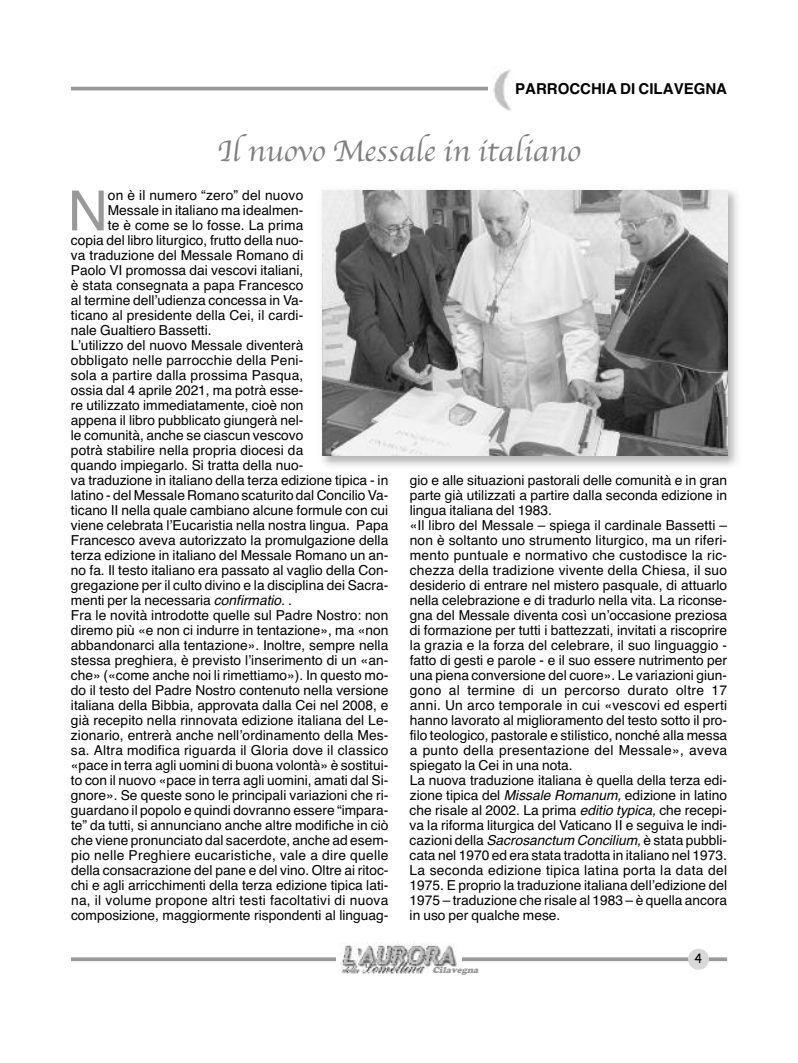
<style>
.page{position:relative;width:798px;height:1063px;background:#fff}
.page>*{position:absolute;margin:0;border:0;box-sizing:border-box;transform-origin:0 0}
.t1{font:55.5px "Helvetica";color:#999}
.t2{font:31.25px "Apple Chancery";color:#808080}
.t3{font:700 15px "Helvetica";color:#000}
.t4{font:13.75px/15px "Helvetica";color:#000}
.t5{font:13.75px "Helvetica";letter-spacing:.02em;color:#000}
.t6{font:12.5px "Comic Sans MS";color:#000}
.t7{font:italic 900 8.75px "Cooper";color:#999}
.s1{font-style:italic}
</style>
<div class="page">
<svg style="left:71px;top:957px;width:655px;height:4px;background:#a3a3a3"></svg>
<div style="left:335px;top:941px;width:126px;height:36px;background:#fff"></div>
<img style="left:340px;top:943px;width:117px;height:31px">
<div style="left:432px;top:967px;width:66px;height:12px;background:#fff"></div>
<div style="left:687px;top:949px;width:21px;height:21px;background:#d9d9d9;border-radius:50%"></div>
<hr style="left:71px;top:87px;width:642px;height:3px;background:#999">
<div style="left:488px;top:53px;width:26px;height:71px;background:#fff"></div>
<img style="left:493px;top:69px;width:18px;height:42px">
<div style="left:511px;top:83px;width:215px;height:18px;background:#fff"></div>
<img style="left:322px;top:190px;width:416px;height:277px">
<img style="left:322px;top:190px;width:404px;height:266px">
<p class="t3" style="left:515px;top:80px;width:213px">PARROCCHIA DI CILAVEGNA</p>
<h2 class="t2" style="left:217px;top:132px;width:364px">Il nuovo Messale in italiano</h2>
<h1 class="t1" style="left:68px;top:179px;width:42px">N</h1>
<p class="t4" style="left:108px;top:188px;width:197px">on è il numero “zero” del nuovo</p>
<p class="t4" style="left:108px;top:203px;width:197px">Messale in italiano ma idealmen-</p>
<p class="t4" style="left:108px;top:218px;width:197px">te è come se lo fosse. La prima</p>
<p class="t4" style="left:71px;top:233px;width:234px">copia del libro liturgico, frutto della nuo-</p>
<p class="t4" style="left:71px;top:248px;width:234px">va traduzione del Messale Romano di</p>
<p class="t4" style="left:71px;top:263px;width:234px">Paolo VI promossa dai vescovi italiani,</p>
<p class="t4" style="left:71px;top:278px;width:234px">è stata consegnata a papa Francesco</p>
<p class="t4" style="left:71px;top:293px;width:234px">al termine dell’udienza concessa in Va-</p>
<p class="t4" style="left:71px;top:308px;width:234px">ticano al presidente della Cei, il cardi-</p>
<p class="t4" style="left:71px;top:323px;width:142px">nale Gualtiero Bassetti.</p>
<p class="t4" style="left:71px;top:338px;width:234px">L’utilizzo del nuovo Messale diventerà</p>
<p class="t4" style="left:71px;top:353px;width:234px">obbligato nelle parrocchie della Peni-</p>
<p class="t4" style="left:71px;top:368px;width:234px">sola a partire dalla prossima Pasqua,</p>
<p class="t4" style="left:71px;top:383px;width:234px">ossia dal 4 aprile 2021, ma potrà esse-</p>
<p class="t4" style="left:71px;top:398px;width:234px">re utilizzato immediatamente, cioè non</p>
<p class="t4" style="left:71px;top:413px;width:234px">appena il libro pubblicato giungerà nel-</p>
<p class="t4" style="left:71px;top:428px;width:234px">le comunità, anche se ciascun vescovo</p>
<p class="t4" style="left:71px;top:443px;width:234px">potrà stabilire nella propria diocesi da</p>
<p class="t4" style="left:71px;top:458px;width:234px">quando impiegarlo. Si tratta della nuo-</p>
<p class="t4" style="left:71px;top:473px;width:319px">va traduzione in italiano della terza edizione tipica - in</p>
<p class="t4" style="left:71px;top:488px;width:319px">latino - del Messale Romano scaturito dal Concilio Va-</p>
<p class="t4" style="left:71px;top:503px;width:319px">ticano II nella quale cambiano alcune formule con cui</p>
<p class="t4" style="left:71px;top:518px;width:319px">viene celebrata l’Eucaristia nella nostra lingua. Papa</p>
<p class="t4" style="left:71px;top:533px;width:319px">Francesco aveva autorizzato la promulgazione della</p>
<p class="t4" style="left:71px;top:548px;width:319px">terza edizione in italiano del Messale Romano un an-</p>
<p class="t4" style="left:71px;top:563px;width:319px">no fa. Il testo italiano era passato al vaglio della Con-</p>
<p class="t4" style="left:71px;top:578px;width:319px">gregazione per il culto divino e la disciplina dei Sacra-</p>
<p class="t4" style="left:71px;top:593px;width:222px">menti per la necessaria <span class="s1">confirmatio.</span>.</p>
<p class="t4" style="left:71px;top:608px;width:319px">Fra le novità introdotte quelle sul Padre Nostro: non</p>
<p class="t4" style="left:71px;top:623px;width:319px">diremo più «e non ci indurre in tentazione», ma «non</p>
<p class="t4" style="left:71px;top:638px;width:319px">abbandonarci alla tentazione». Inoltre, sempre nella</p>
<p class="t4" style="left:71px;top:653px;width:319px">stessa preghiera, è previsto l’inserimento di un «an-</p>
<p class="t4" style="left:71px;top:668px;width:319px">che» («come anche noi li rimettiamo»). In questo mo-</p>
<p class="t4" style="left:71px;top:683px;width:319px">do il testo del Padre Nostro contenuto nella versione</p>
<p class="t4" style="left:71px;top:698px;width:319px">italiana della Bibbia, approvata dalla Cei nel 2008, e</p>
<p class="t4" style="left:71px;top:713px;width:319px">già recepito nella rinnovata edizione italiana del Le-</p>
<p class="t4" style="left:71px;top:728px;width:319px">zionario, entrerà anche nell’ordinamento della Mes-</p>
<p class="t4" style="left:71px;top:743px;width:319px">sa. Altra modifica riguarda il Gloria dove il classico</p>
<p class="t4" style="left:71px;top:758px;width:319px">«pace in terra agli uomini di buona volontà» è sostitui-</p>
<p class="t4" style="left:71px;top:773px;width:319px">to con il nuovo «pace in terra agli uomini, amati dal Si-</p>
<p class="t4" style="left:71px;top:788px;width:319px">gnore». Se queste sono le principali variazioni che ri-</p>
<p class="t4" style="left:71px;top:803px;width:319px">guardano il popolo e quindi dovranno essere “impara-</p>
<p class="t4" style="left:71px;top:818px;width:319px">te” da tutti, si annunciano anche altre modifiche in ciò</p>
<p class="t4" style="left:71px;top:833px;width:319px">che viene pronunciato dal sacerdote, anche ad esem-</p>
<p class="t5" style="left:71px;top:848px;width:319px">pio nelle Preghiere eucaristiche, vale a dire quelle</p>
<p class="t4" style="left:71px;top:863px;width:319px">della consacrazione del pane e del vino. Oltre ai ritoc-</p>
<p class="t4" style="left:71px;top:878px;width:319px">chi e agli arricchimenti della terza edizione tipica lati-</p>
<p class="t5" style="left:71px;top:893px;width:319px">na, il volume propone altri testi facoltativi di nuova</p>
<p class="t4" style="left:71px;top:908px;width:319px">composizione, maggiormente rispondenti al linguag-</p>
<p class="t4" style="left:409px;top:472px;width:319px">gio e alle situazioni pastorali delle comunità e in gran parte già utilizzati a partire dalla seconda edizione in lingua italiana del 1983.<br>«Il libro del Messale – spiega il cardinale Bassetti – non è soltanto uno strumento liturgico, ma un riferi&shy;mento puntuale e normativo che custodisce la ric&shy;chezza della tradizione vivente della Chiesa, il suo desiderio di entrare nel mistero pasquale, di attuarlo nella celebrazione e di tradurlo nella vita. La riconse&shy;gna del Messale diventa così un’occasione preziosa di formazione per tutti i battezzati, invitati a riscoprire la grazia e la forza del celebrare, il suo linguaggio - fatto di gesti e parole - e il suo essere nutrimento per una piena conversione del cuore». Le variazioni giun&shy;gono al termine di un percorso durato oltre 17 anni. Un arco temporale in cui «vescovi ed esperti hanno lavorato al miglioramento del testo sotto il pro&shy;filo teologico, pastorale e stilistico, nonché alla messa a punto della presentazione del Messale», aveva spiegato la Cei in una nota.<br>La nuova traduzione italiana è quella della terza edi&shy;zione tipica del <span class="s1">MissaleRomanum,</span>edizione in latino che risale al 2002. La prima <span class="s1">editiotypica,</span>che recepi&shy;va la riforma liturgica del Vaticano II e seguiva le indi&shy;cazioni della <span class="s1">SacrosanctumConcilium,</span>è stata pubbli&shy;cata nel 1970 ed era stata tradotta in italiano nel 1973.<br>La seconda edizione tipica latina porta la data del 1975. E proprio la traduzione italiana dell’edizione del 1975 – traduzione che risale al 1983 – è quella ancora in uso per qualche mese.</p>
<p class="t7" style="left:432px;top:965px;width:49px">Cilavegna</p>
<p class="t6" style="left:694px;top:952px;width:9px">4</p>
</div>
